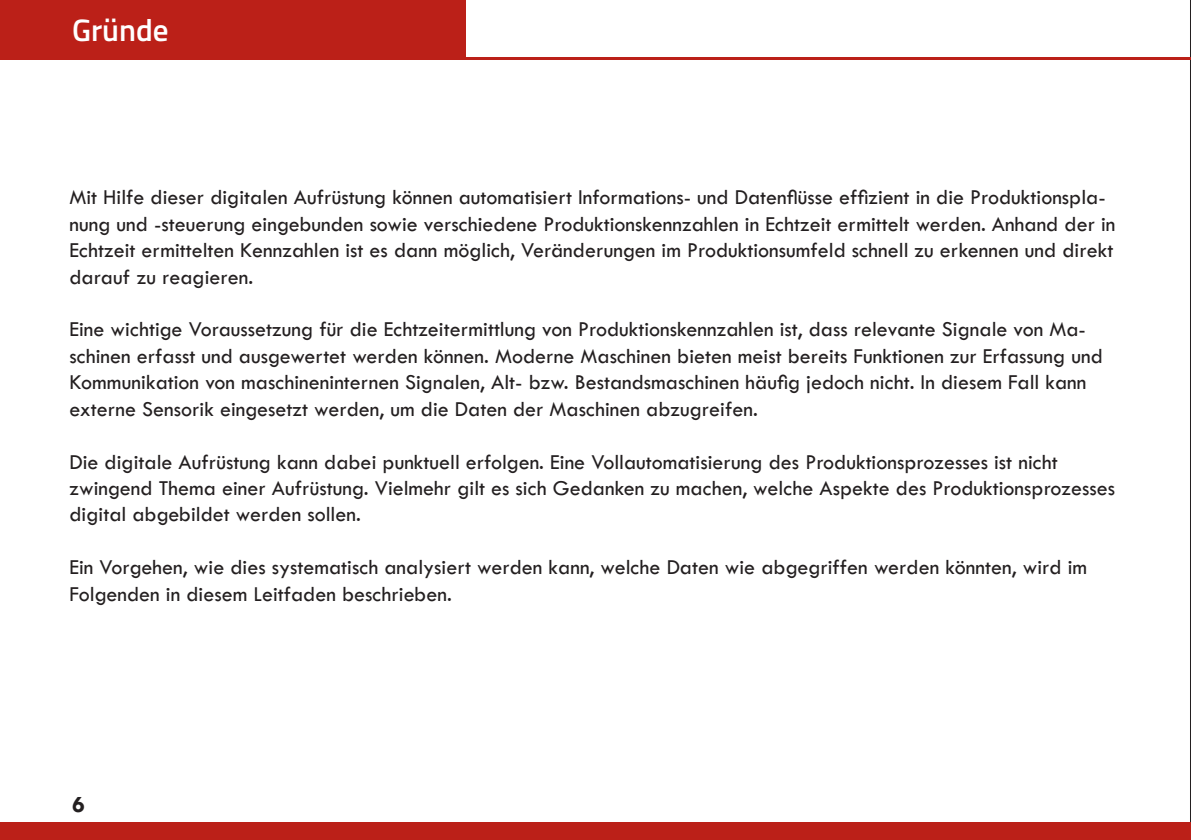
<style>
.page{position:relative;width:1191px;height:840px;background:#fff}
.page>*{position:absolute;margin:0;border:0;box-sizing:border-box;transform-origin:0 0}
.t1{font:600 31px "Titillium Web";color:#fff}
.t2{font:700 24px "Tw Cen";color:#231f20}
.t3{font:22px/26.4px "Tw Cen";color:#231f20}
</style>
<div class="page">
<hr style="left:1190px;top:0;width:1px;height:839px;background:#231f20">
<div style="left:0;top:822px;width:1191px;height:17px;background:#bb2018"></div>
<div style="left:0;top:0;width:465px;height:58px;background:#bb2018"></div>
<hr style="left:0;top:57px;width:1191px;height:3px;background:#bb2018">
<h1 class="t1" style="left:72px;top:6px;width:98px">Gründe</h1>
<p class="t3" style="left:69px;top:184px;width:1047px">Mit Hilfe dieser digitalen Aufrüstung können automatisiert Informations- und Datenflüsse effizient in die Produktionspla&shy;nung und -steuerung eingebunden sowie verschiedene Produktionskennzahlen in Echtzeit ermittelt werden. Anhand der in Echtzeit ermittelten Kennzahlen ist es dann möglich, Veränderungen im Produktionsumfeld schnell zu erkennen und direkt darauf zu reagieren.</p>
<p class="t3" style="left:69px;top:316px;width:1035px">Eine wichtige Voraussetzung für die Echtzeitermittlung von Produktionskennzahlen ist, dass relevante Signale von Ma&shy;schinen erfasst und ausgewertet werden können. Moderne Maschinen bieten meist bereits Funktionen zur Erfassung und Kommunikation von maschineninternen Signalen, Alt- bzw. Bestandsmaschinen häufig jedoch nicht. In diesem Fall kann externe Sensorik eingesetzt werden, um die Daten der Maschinen abzugreifen.</p>
<p class="t3" style="left:69px;top:448px;width:1047px">Die digitale Aufrüstung kann dabei punktuell erfolgen. Eine Vollautomatisierung des Produktionsprozesses ist nicht zwingend Thema einer Aufrüstung. Vielmehr gilt es sich Gedanken zu machen, welche Aspekte des Produktionsprozesses digital abgebildet werden sollen.</p>
<p class="t3" style="left:69px;top:553px;width:1019px">Ein Vorgehen, wie dies systematisch analysiert werden kann, welche Daten wie abgegriffen werden könnten, wird im<br>Folgenden in diesem Leitfaden beschrieben.</p>
<p class="t2" style="left:72px;top:789px;width:14px">6</p>
</div>
